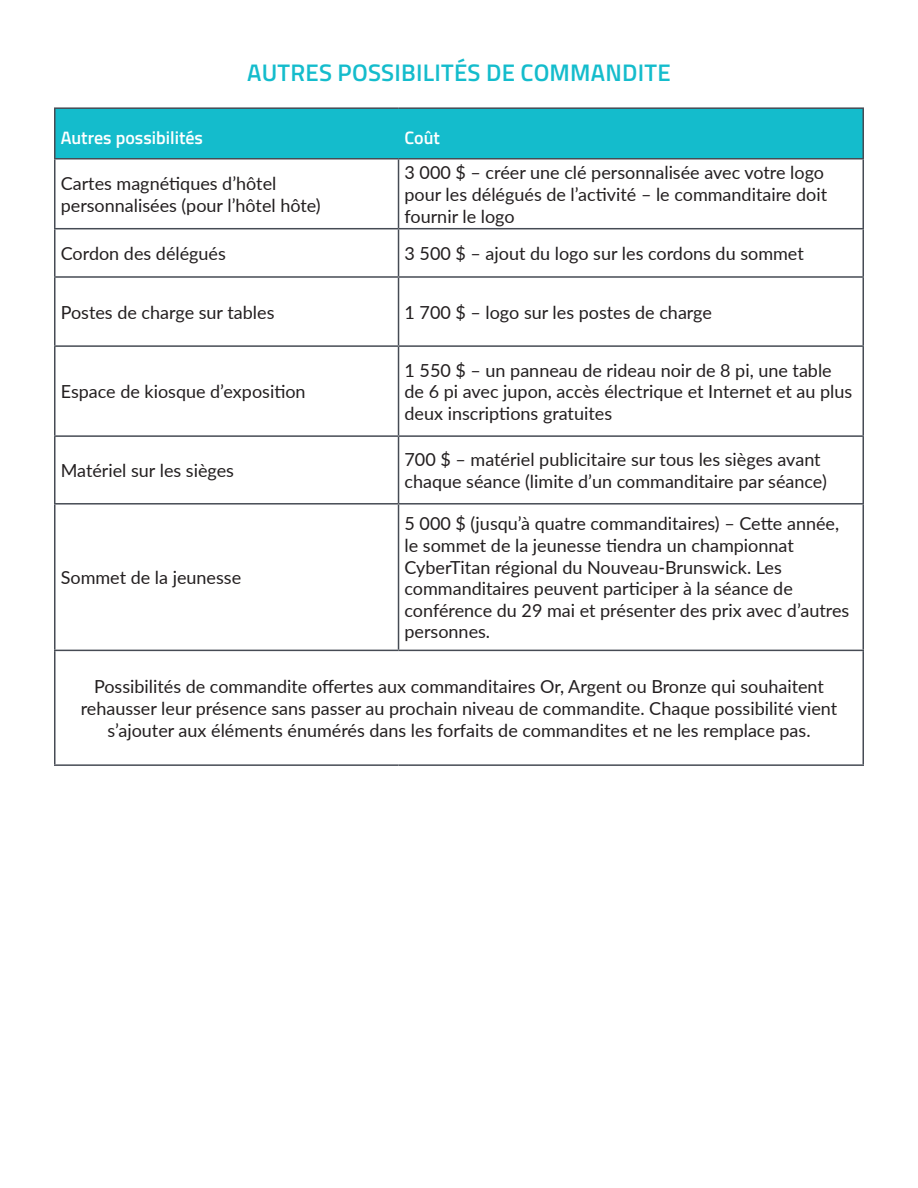
<style>
.page{position:relative;width:918px;height:1188px;background:#fff}
.page>*{position:absolute;margin:0;border:0;box-sizing:border-box;transform-origin:0 0}
.t1{font:600 24px "Titillium Web";letter-spacing:.01em;color:#14bccc}
.t2{font:18px/21.6px "Lato";color:#231f20}
.t3{font:600 18px "Titillium Web";color:#fff}
</style>
<div class="page">
<div style="left:56px;top:109px;width:806px;height:49px;background:#14bccc"></div>
<hr style="left:54px;top:107px;width:345px;height:2px;background:#464b54">
<hr style="left:54px;top:109px;width:2px;height:49px;background:#464b54">
<hr style="left:399px;top:107px;width:465px;height:2px;background:#464b54">
<hr style="left:862px;top:109px;width:2px;height:49px;background:#464b54">
<hr style="left:54px;top:158px;width:345px;height:2px;background:#464b54">
<hr style="left:54px;top:160px;width:2px;height:68px;background:#464b54">
<hr style="left:399px;top:158px;width:465px;height:2px;background:#464b54">
<hr style="left:398px;top:160px;width:1px;height:68px;background:#464b54">
<hr style="left:862px;top:160px;width:2px;height:68px;background:#464b54">
<hr style="left:54px;top:228px;width:345px;height:1px;background:#464b54">
<hr style="left:54px;top:229px;width:2px;height:47px;background:#464b54">
<hr style="left:399px;top:228px;width:465px;height:1px;background:#464b54">
<hr style="left:398px;top:229px;width:1px;height:47px;background:#464b54">
<hr style="left:862px;top:229px;width:2px;height:47px;background:#464b54">
<hr style="left:54px;top:276px;width:345px;height:2px;background:#464b54">
<hr style="left:54px;top:278px;width:2px;height:67px;background:#464b54">
<hr style="left:399px;top:276px;width:465px;height:2px;background:#464b54">
<hr style="left:398px;top:278px;width:1px;height:67px;background:#464b54">
<hr style="left:862px;top:278px;width:2px;height:67px;background:#464b54">
<hr style="left:54px;top:345px;width:345px;height:2px;background:#464b54">
<hr style="left:54px;top:347px;width:2px;height:88px;background:#464b54">
<hr style="left:399px;top:345px;width:465px;height:2px;background:#464b54">
<hr style="left:398px;top:347px;width:1px;height:88px;background:#464b54">
<hr style="left:862px;top:347px;width:2px;height:88px;background:#464b54">
<hr style="left:54px;top:435px;width:345px;height:2px;background:#464b54">
<hr style="left:54px;top:437px;width:2px;height:66px;background:#464b54">
<hr style="left:399px;top:435px;width:465px;height:2px;background:#464b54">
<hr style="left:398px;top:437px;width:1px;height:66px;background:#464b54">
<hr style="left:862px;top:437px;width:2px;height:66px;background:#464b54">
<hr style="left:54px;top:503px;width:345px;height:2px;background:#464b54">
<hr style="left:54px;top:505px;width:2px;height:145px;background:#464b54">
<hr style="left:399px;top:503px;width:465px;height:2px;background:#464b54">
<hr style="left:398px;top:505px;width:1px;height:145px;background:#464b54">
<hr style="left:862px;top:505px;width:2px;height:145px;background:#464b54">
<hr style="left:54px;top:650px;width:345px;height:1px;background:#464b54">
<hr style="left:54px;top:651px;width:2px;height:113px;background:#464b54">
<hr style="left:399px;top:650px;width:465px;height:1px;background:#464b54">
<hr style="left:862px;top:651px;width:2px;height:113px;background:#464b54">
<hr style="left:54px;top:764px;width:345px;height:2px;background:#464b54">
<hr style="left:399px;top:764px;width:465px;height:2px;background:#464b54">
<p class="t1" style="left:247px;top:55px;width:425px">AUTRES POSSIBILITÉS DE COMMANDITE</p>
<p class="t3" style="left:61px;top:124px;width:144px">Autres possibilités</p>
<p class="t3" style="left:405px;top:124px;width:37px">Coût</p>
<p class="t2" style="left:61px;top:172px;width:262px">Cartes magnétiques d’hôtel personnalisées (pour l’hôtel hôte)</p>
<p class="t2" style="left:405px;top:161px;width:424px">3 000 $ – créer une clé personnalisée avec votre logo pour les délégués de l’activité – le commanditaire doit fournir le logo</p>
<p class="t2" style="left:61px;top:242px;width:167px">Cordon des délégués</p>
<p class="t2" style="left:405px;top:242px;width:401px">3 500 $ – ajout du logo sur les cordons du sommet</p>
<p class="t2" style="left:61px;top:301px;width:215px">Postes de charge sur tables</p>
<p class="t2" style="left:405px;top:301px;width:309px">1 700 $ – logo sur les postes de charge</p>
<p class="t2" style="left:61px;top:380px;width:246px">Espace de kiosque d’exposition</p>
<p class="t2" style="left:61px;top:459px;width:175px">Matériel sur les sièges</p>
<p class="t2" style="left:405px;top:359px;width:449px">1 550 $ – un panneau de rideau noir de 8 pi, une table de 6 pi avec jupon, accès électrique et Internet et au plus deux inscriptions gratuites</p>
<p class="t2" style="left:405px;top:448px;width:424px">700 $ – matériel publicitaire sur tous les sièges avant chaque séance (limite d’un commanditaire par séance)</p>
<p class="t2" style="left:405px;top:512px;width:446px">5 000 $ (jusqu’à quatre commanditaires) – Cette année, le sommet de la jeunesse tiendra un championnat CyberTitan régional du Nouveau-Brunswick. Les commanditaires peuvent participer à la séance de conférence du 29 mai et présenter des prix avec d’autres personnes.</p>
<p class="t2" style="left:81px;top:675px;width:758px;text-align:center">Possibilités de commandite offertes aux commanditaires Or, Argent ou Bronze qui souhaitent rehausser leur présence sans passer au prochain niveau de commandite. Chaque possibilité vient s’ajouter aux éléments énumérés dans les forfaits de commandites et ne les remplace pas.</p>
<p class="t2" style="left:61px;top:566px;width:182px">Sommet de la jeunesse</p>
</div>
